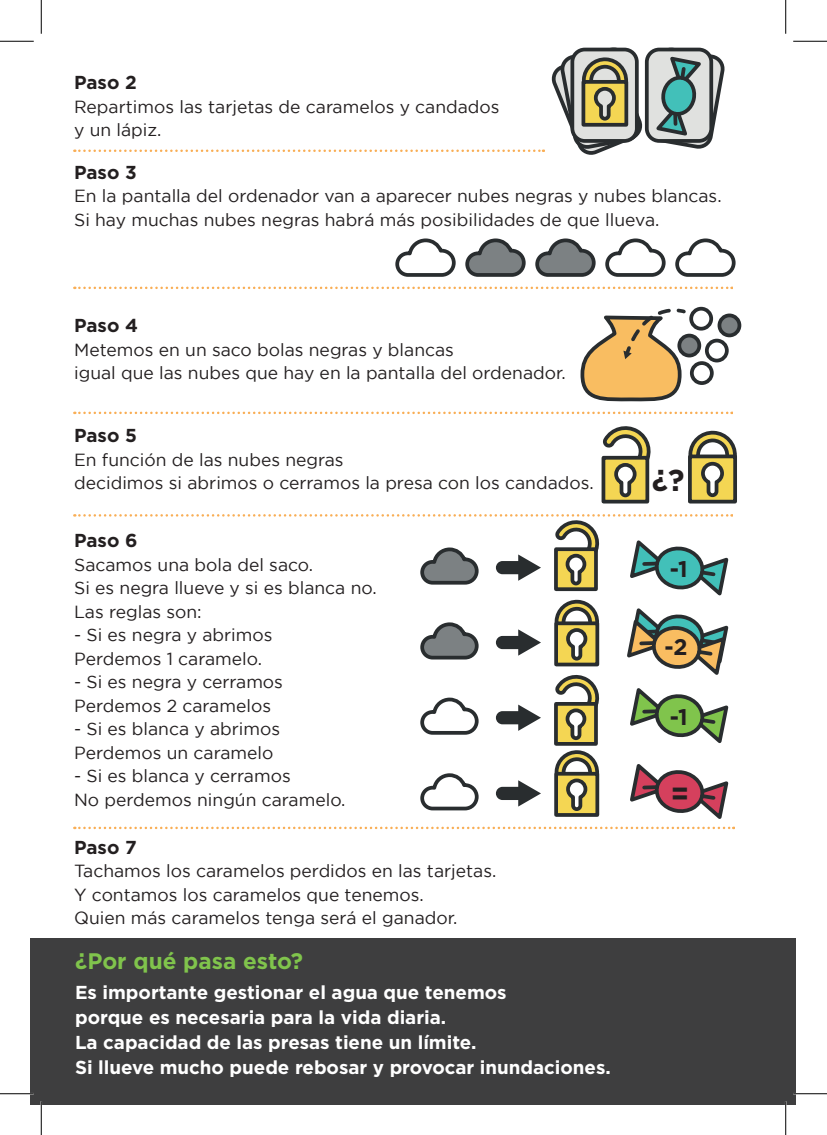
<style>
.page{position:relative;width:827px;height:1135px;background:#fff}
.page>*{position:absolute;margin:0;border:0;box-sizing:border-box;transform-origin:0 0}
.t1{font:700 30.25px "Gotham";color:#231f20}
.t2{font:700 29.75px "Gotham";color:#231f20}
.t3{font:700 22.62px "Gotham";color:#231f20}
.t4{font:700 22.5px "Gotham";color:#80c44c}
.t5{font:700 18.75px/25px "Gotham";color:#fff}
.t6{font:700 18.75px "Gotham";color:#231f20}
.t7{font:17.5px/23.5px "Gotham";color:#231f20}
</style>
<div class="page">
<svg style="left:74px;top:287px;width:658px;height:2px"></svg>
<svg style="left:74px;top:412px;width:658px;height:2px"></svg>
<svg style="left:601px;top:426px;width:50px;height:78px"></svg>
<svg style="left:395px;top:238px;width:61px;height:39px"></svg>
<svg style="left:465px;top:238px;width:61px;height:39px"></svg>
<svg style="left:535px;top:238px;width:61px;height:39px"></svg>
<svg style="left:605px;top:238px;width:61px;height:39px"></svg>
<svg style="left:675px;top:238px;width:61px;height:39px"></svg>
<svg style="left:74px;top:47px;width:649px;height:108px"></svg>
<svg style="left:673px;top:114px;width:4px;height:10px"></svg>
<div style="left:689px;top:307px;width:24px;height:24px;border:4px solid #292d2f;border-radius:50%"></div>
<div style="left:679px;top:336px;width:20px;height:20px;background:#7c8183;border-radius:50%"></div>
<div style="left:677px;top:334px;width:24px;height:23px;border:4px solid #292d2f;border-radius:50%"></div>
<div style="left:719px;top:315px;width:20px;height:20px;background:#7c8183;border-radius:50%"></div>
<div style="left:717px;top:314px;width:24px;height:23px;border:4px solid #292d2f;border-radius:50%"></div>
<div style="left:705px;top:339px;width:23px;height:23px;border:4px solid #292d2f;border-radius:50%"></div>
<div style="left:690px;top:361px;width:23px;height:24px;border:4px solid #292d2f;border-radius:50%"></div>
<svg style="left:688px;top:430px;width:49px;height:74px"></svg>
<svg style="left:74px;top:514px;width:660px;height:315px"></svg>
<svg style="left:580px;top:309px;width:106px;height:93px"></svg>
<div style="left:31px;top:938px;width:765px;height:166px;background:#3e3e3f"></div>
<hr style="left:40px;top:1101px;width:2px;height:34px;background:#fff">
<hr style="left:0;top:41px;width:34px;height:1px;background:#000">
<hr style="left:793px;top:41px;width:34px;height:1px;background:#000">
<hr style="left:0;top:1093px;width:34px;height:1px;background:#000">
<hr style="left:793px;top:1093px;width:34px;height:1px;background:#000">
<hr style="left:41px;top:0;width:1px;height:34px;background:#000">
<hr style="left:41px;top:1101px;width:1px;height:34px;background:#000">
<hr style="left:785px;top:0;width:1px;height:34px;background:#000">
<hr style="left:785px;top:1101px;width:1px;height:34px;background:#000">
<p class="t6" style="left:74px;top:72px;width:64px">Paso 2</p>
<p class="t7" style="left:74px;top:94px;width:427px">Repartimos las tarjetas de caramelos y candados y un lápiz.</p>
<p class="t6" style="left:74px;top:161px;width:64px">Paso 3</p>
<p class="t7" style="left:74px;top:184px;width:649px">En la pantalla del ordenador van a aparecer nubes negras y nubes blancas.<br>Si hay muchas nubes negras habrá más posibilidades de que llueva.</p>
<p class="t6" style="left:74px;top:315px;width:65px">Paso 4</p>
<p class="t7" style="left:74px;top:337px;width:493px">Metemos en un saco bolas negras y blancas<br>igual que las nubes que hay en la pantalla del ordenador.</p>
<p class="t6" style="left:74px;top:425px;width:64px">Paso 5</p>
<p class="t7" style="left:74px;top:447px;width:521px">En función de las nubes negras<br>decidimos si abrimos o cerramos la presa con los candados.</p>
<p class="t6" style="left:74px;top:530px;width:65px">Paso 6</p>
<p class="t7" style="left:74px;top:552px;width:304px">Sacamos una bola del saco.<br>Si es negra llueve y si es blanca no.<br>Las reglas son:</p>
<p class="t7" style="left:74px;top:623px;width:200px">- Si es negra y abrimos<br>Perdemos 1 caramelo.</p>
<p class="t7" style="left:74px;top:670px;width:210px">- Si es negra y cerramos<br>Perdemos 2 caramelos</p>
<p class="t7" style="left:74px;top:717px;width:207px">- Si es blanca y abrimos<br>Perdemos un caramelo</p>
<p class="t7" style="left:74px;top:764px;width:273px">- Si es blanca y cerramos<br>No perdemos ningún caramelo.</p>
<p class="t6" style="left:74px;top:836px;width:64px">Paso 7</p>
<p class="t7" style="left:74px;top:859px;width:424px">Tachamos los caramelos perdidos en las tarjetas.<br>Y contamos los caramelos que tenemos.<br>Quien más caramelos tenga será el ganador.</p>
<p class="t4" style="left:75px;top:948px;width:229px">¿Por qué pasa esto?</p>
<p class="t5" style="left:75px;top:980px;width:537px">Es importante gestionar el agua que tenemos<br>porque es necesaria para la vida diaria.<br>La capacidad de las presas tiene un límite.<br>Si llueve mucho puede rebosar y provocar inundaciones.</p>
<h1 class="t1" style="left:651px;top:463px;width:34px">¿?</h1>
<p class="t3" style="left:669px;top:556px;width:20px">-1</p>
<p class="t3" style="left:664px;top:634px;width:25px">-2</p>
<p class="t3" style="left:669px;top:704px;width:20px">-1</p>
<h2 class="t2" style="left:670px;top:776px;width:21px">=</h2>
</div>
